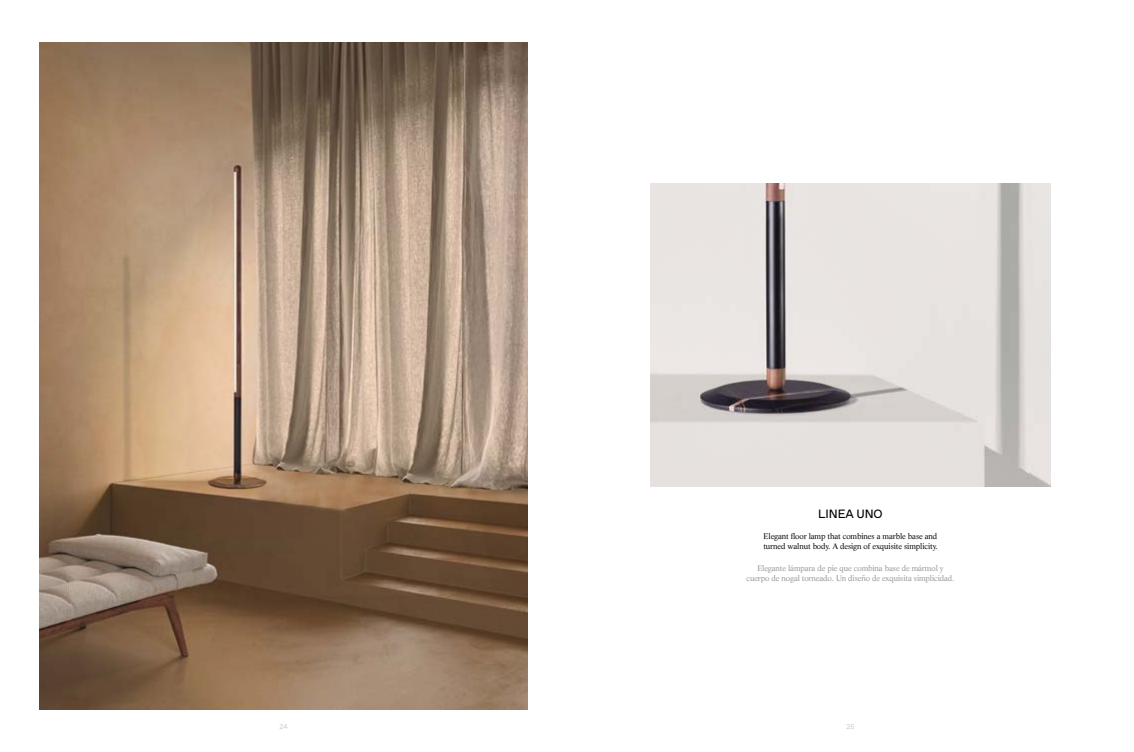
<style>
.page{position:relative;width:1134px;height:752px;background:#fff}
.page>*{position:absolute;margin:0;border:0;box-sizing:border-box;transform-origin:0 0}
.t1{font:12px "Favorit";letter-spacing:-.005em;color:#000}
.t2{font:8px/10.5px "Life LT Std";letter-spacing:-.015em;color:#939598;text-align:center}
.t3{font:8px/10.5px "Life LT Std";letter-spacing:-.015em;color:#000}
.t4{font:300 7px "Favorit";color:#bcbec0}
</style>
<div class="page">
<img style="left:40px;top:43px;width:487px;height:666px">
<img style="left:651px;top:183px;width:399px;height:303px">
<h1 class="t1" style="left:818px;top:505px;width:66px">LINEA UNO</h1>
<p class="t3" style="left:763px;top:530px;width:176px">Elegant floor lamp that combines a marble base and turned walnut body. A design of exquisite simplicity.</p>
<p class="t2" style="left:746px;top:562px;width:209px">Elegante lámpara de pie que combina base de mármol y cuerpo de nogal torneado. Un diseño de exquisita simplicidad.</p>
<p class="t4" style="left:279px;top:721px;width:9px">24</p>
<p class="t4" style="left:846px;top:721px;width:9px">25</p>
</div>
